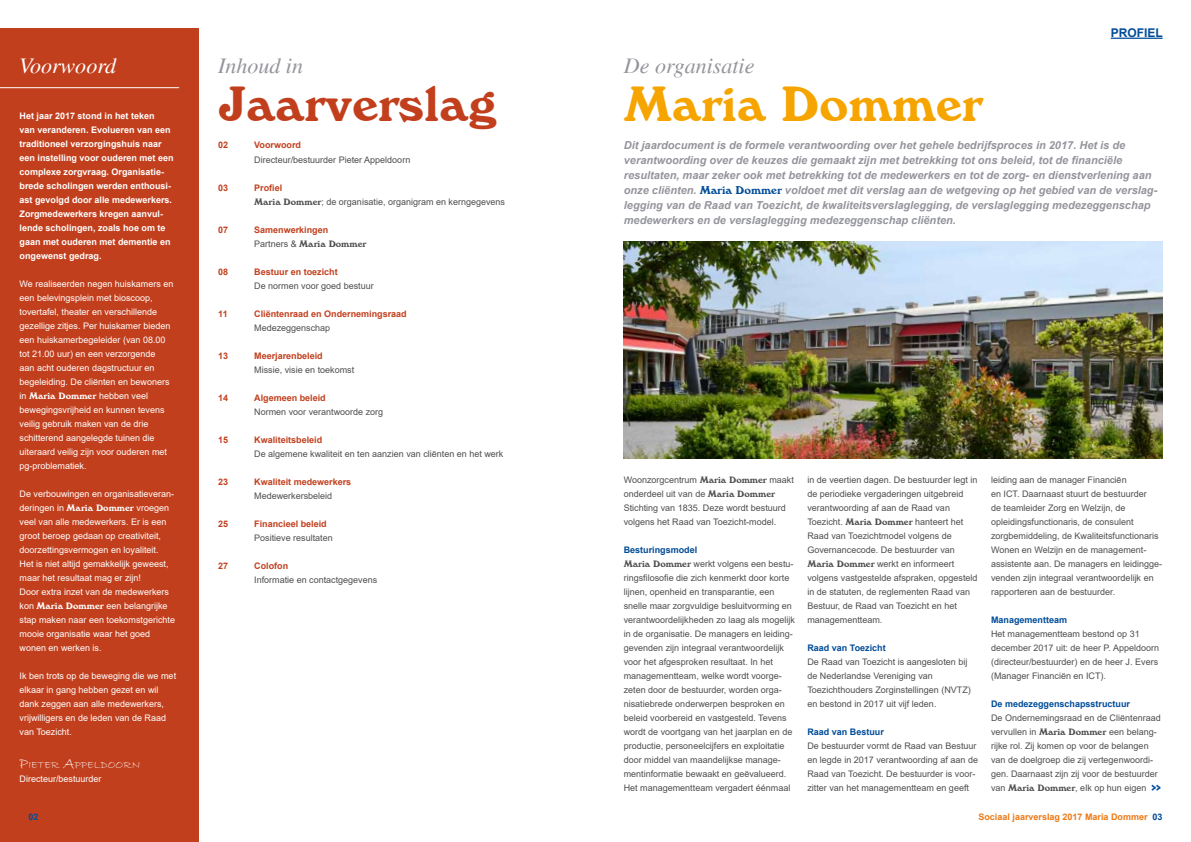
<style>
.page{position:relative;width:1191px;height:842px;background:#fff}
.page>*{position:absolute;margin:0;border:0;box-sizing:border-box;transform-origin:0 0}
.t1{font:48px "Windsor BT";color:#f6a400}
.t2{font:48px "Windsor BT";color:#c23f1d}
.t3{font:italic 22px "Times";color:#94959c}
.t4{font:italic 22px "Times";color:#fff}
.t5{font:700 12px "Arial";color:#004c98}
.t6{font:700 12px "Berlin Sans FB Demi";color:#004c98}
.t7{font:11.2px "Bradley Hand ITC";color:#fff}
.t8{font:italic 700 11px/15px "Arial";color:#94959c}
.t9{font:9px/14px "Arial";color:#4e4e50}
.t10{font:9px/14px "Arial";color:#fff}
.t11{font:700 9px/14px "Arial";color:#fff}
.t12{font:700 9px "Arial";color:#c23f1d}
.t13{font:700 9px "Arial";color:#004c98}
.t14{font:700 9px "Arial";color:#ed7916}
.t15{font:9px "Windsor BT";color:#4e4e50}
.s1{font-family:"Windsor BT"}
.s2{font-size:16px}
.s3{font-weight:700;color:#c23f1d}
.s4{font-family:"Arial"}
.s5{font-family:"Windsor BT";font-weight:400;font-style:normal;color:#004c98}
.s6{font-weight:700;color:#004c98}
.s7{color:#004c98}
</style>
<div class="page">
<div style="left:0;top:28px;width:198px;height:814px;background:#c23f1d"></div>
<hr style="left:0;top:87px;width:179px;height:1px;background:#fff">
<hr style="left:1110px;top:38px;width:52px;height:1px;background:#004c98">
<img style="left:624px;top:241px;width:538px;height:217px">
<h2 class="t4" style="left:19px;top:53px;width:98px">Voorwoord</h2>
<p class="t11" style="left:20px;top:109px;width:156px">Het jaar 2017 stond in het teken<br>van veranderen. Evolueren van een traditioneel verzorgingshuis naar een instelling voor ouderen met een complexe zorgvraag. Organisatie&shy;brede scholingen werden enthousi&shy;ast gevolgd door alle medewerkers.<br>Zorgmedewerkers kregen aanvul&shy;lende scholingen, zoals hoe om te gaan met ouderen met dementie en ongewenst gedrag.</p>
<p class="t10" style="left:20px;top:277px;width:155px">We realiseerden negen huiskamers en een belevingsplein met bioscoop, tovertafel, theater en verschillende gezellige zitjes. Per huiskamer bieden een huiskamerbegeleider (van 08.00 tot 21.00 uur) en een verzorgende<br>aan acht ouderen dagstructuur en begeleiding. De cliënten en bewoners in <span class="s1">Maria Dommer</span> hebben veel bewegingsvrijheid en kunnen tevens veilig gebruik maken van de drie schitterend aangelegde tuinen die uiteraard veilig zijn voor ouderen met pg-problematiek.</p>
<p class="t10" style="left:20px;top:487px;width:157px">De verbouwingen en organisatieveran&shy;deringen in <span class="s1">Maria Dommer</span> vroegen veel van alle medewerkers. Er is een groot beroep gedaan op creativiteit, doorzettingsvermogen en loyaliteit.<br>Het is niet altijd gemakkelijk geweest, maar het resultaat mag er zijn!<br>Door extra inzet van de medewerkers kon <span class="s1">Maria Dommer</span> een belangrijke stap maken naar een toekomstgerichte mooie organisatie waar het goed wonen en werken is.</p>
<p class="t10" style="left:20px;top:669px;width:158px">Ik ben trots op de beweging die we met elkaar in gang hebben gezet en wil dank zeggen aan alle medewerkers, vrijwilligers en de leden van de Raad van Toezicht.</p>
<p class="t7" style="left:20px;top:758px;width:122px"><span class="s2">P</span>ieter <span class="s2">A</span>ppeldoorn</p>
<p class="t10" style="left:20px;top:772px;width:84px">Directeur/bestuurder</p>
<p class="t13" style="left:28px;top:811px;width:12px">02</p>
<h2 class="t3" style="left:218px;top:53px;width:86px">Inhoud in</h2>
<h1 class="t2" style="left:218px;top:76px;width:280px">Jaarverslag</h1>
<p class="t12" style="left:218px;top:138px;width:12px">02</p>
<p class="t12" style="left:254px;top:138px;width:48px">Voorwoord</p>
<p class="t9" style="left:254px;top:153px;width:158px">Directeur/bestuurder Pieter Appeldoorn</p>
<p class="t12" style="left:218px;top:181px;width:12px">03</p>
<p class="t9" style="left:254px;top:181px;width:252px"><span class="s3">Profiel<br></span><span class="s1">Maria Dommer</span>; de organisatie, organigram en kerngegevens</p>
<p class="t12" style="left:218px;top:223px;width:12px">07</p>
<p class="t12" style="left:254px;top:223px;width:76px">Samenwerkingen</p>
<p class="t15" style="left:254px;top:238px;width:114px"><span class="s4">Partners &amp;</span> Maria Dommer</p>
<p class="t12" style="left:218px;top:265px;width:12px">08</p>
<p class="t12" style="left:254px;top:265px;width:85px">Bestuur en toezicht</p>
<p class="t9" style="left:254px;top:279px;width:121px">De normen voor goed bestuur</p>
<p class="t12" style="left:218px;top:307px;width:11px">11</p>
<p class="t12" style="left:254px;top:307px;width:154px">Cliëntenraad en Ondernemingsraad</p>
<p class="t9" style="left:254px;top:321px;width:78px">Medezeggenschap</p>
<p class="t12" style="left:218px;top:349px;width:12px">13</p>
<p class="t12" style="left:254px;top:349px;width:70px">Meerjarenbeleid</p>
<p class="t9" style="left:254px;top:363px;width:102px">Missie, visie en toekomst</p>
<p class="t12" style="left:218px;top:391px;width:12px">14</p>
<p class="t12" style="left:254px;top:391px;width:73px">Algemeen beleid</p>
<p class="t9" style="left:254px;top:405px;width:131px">Normen voor verantwoorde zorg</p>
<p class="t12" style="left:218px;top:433px;width:12px">15</p>
<p class="t12" style="left:254px;top:433px;width:70px">Kwaliteitsbeleid</p>
<p class="t9" style="left:254px;top:447px;width:251px">De algemene kwaliteit en ten aanzien van cliënten en het werk</p>
<p class="t12" style="left:218px;top:475px;width:12px">23</p>
<p class="t12" style="left:254px;top:475px;width:99px">Kwaliteit medewerkers</p>
<p class="t9" style="left:254px;top:489px;width:80px">Medewerkersbeleid</p>
<p class="t12" style="left:218px;top:517px;width:12px">25</p>
<p class="t12" style="left:254px;top:517px;width:74px">Financieel beleid</p>
<p class="t9" style="left:254px;top:531px;width:80px">Positieve resultaten</p>
<p class="t12" style="left:218px;top:559px;width:12px">27</p>
<p class="t12" style="left:254px;top:559px;width:35px">Colofon</p>
<p class="t9" style="left:254px;top:573px;width:125px">Informatie en contactgegevens</p>
<h3 class="t5" style="left:1110px;top:24px;width:54px">PROFIEL</h3>
<h2 class="t3" style="left:624px;top:53px;width:132px">De organisatie</h2>
<h1 class="t1" style="left:624px;top:76px;width:360px">Maria Dommer</h1>
<p class="t8" style="left:624px;top:138px;width:535px">Dit jaardocument is de formele verantwoording over het gehele bedrijfsproces in 2017. Het is de verantwoording over de keuzes die gemaakt zijn met betrekking tot ons beleid, tot de financiële resultaten, maar zeker ook met betrekking tot de medewerkers en tot de zorg- en dienstverlening aan onze cliënten. <span class="s5">Maria Dommer</span> voldoet met dit verslag aan de wetgeving op het gebied van de verslag&shy;legging van de Raad van Toezicht, de kwaliteitsverslaglegging, de verslaglegging medezeggenschap medewerkers en de verslaglegging medezeggenschap cliënten.</p>
<p class="t9" style="left:624px;top:473px;width:172px">Woonzorgcentrum <span class="s1">Maria Dommer</span> maakt onderdeel uit van de <span class="s1">Maria Dommer </span>Stichting van 1835. Deze wordt bestuurd volgens het Raad van Toezicht-model.</p>
<p class="t9" style="left:624px;top:543px;width:173px"><span class="s6">Besturingsmodel<br></span><span class="s1">Maria Dommer</span> werkt volgens een bestu&shy;ringsfilosofie die zich kenmerkt door korte lijnen, openheid en transparantie, een snelle maar zorgvuldige besluitvorming en verantwoordelijkheden zo laag als mogelijk in de organisatie. De managers en leiding&shy;gevenden zijn integraal verantwoordelijk voor het afgesproken resultaat. In het managementteam, welke wordt voorge&shy;zeten door de bestuurder, worden orga&shy;nisatiebrede onderwerpen besproken en beleid voorbereid en vastgesteld. Tevens wordt de voortgang van het jaarplan en de productie, personeelcijfers en exploitatie door middel van maandelijkse manage&shy;mentinformatie bewaakt en geëvalueerd.<br>Het managementteam vergadert éénmaal</p>
<p class="t9" style="left:807px;top:473px;width:172px">in de veertien dagen. De bestuurder legt in de periodieke vergaderingen uitgebreid verantwoording af aan de Raad van Toezicht. <span class="s1">Maria Dommer</span> hanteert het Raad van Toezichtmodel volgens de Governancecode. De bestuurder van <span class="s1">Maria Dommer</span> werkt en informeert volgens vastgestelde afspraken, opgesteld in de statuten, de reglementen Raad van Bestuur, de Raad van Toezicht en het managementteam.</p>
<p class="t13" style="left:807px;top:641px;width:80px">Raad van Toezicht</p>
<p class="t9" style="left:807px;top:655px;width:165px">De Raad van Toezicht is aangesloten bij de Nederlandse Vereniging van Toezichthouders Zorginstellingen (NVTZ) en bestond in 2017 uit vijf leden.</p>
<p class="t13" style="left:807px;top:725px;width:78px">Raad van Bestuur</p>
<p class="t9" style="left:807px;top:739px;width:172px">De bestuurder vormt de Raad van Bestuur en legde in 2017 verantwoording af aan de Raad van Toezicht. De bestuurder is voor&shy;zitter van het managementteam en geeft</p>
<p class="t9" style="left:991px;top:473px;width:173px">leiding aan de manager Financiën<br>en ICT. Daarnaast stuurt de bestuurder<br>de teamleider Zorg en Welzijn, de opleidingsfunctionaris, de consulent zorgbemiddeling, de Kwaliteitsfunctionaris Wonen en Welzijn en de management&shy;assistente aan. De managers en leidingge&shy;venden zijn integraal verantwoordelijk en rapporteren aan de bestuurder.</p>
<p class="t13" style="left:991px;top:613px;width:78px">Managementteam</p>
<p class="t9" style="left:991px;top:627px;width:169px">Het managementteam bestond op 31 december 2017 uit: de heer P. Appeldoorn (directeur/bestuurder) en de heer J. Evers (Manager Financiën en ICT).</p>
<p class="t13" style="left:991px;top:697px;width:141px">De medezeggenschapsstructuur</p>
<p class="t9" style="left:991px;top:711px;width:171px">De Ondernemingsraad en de Cliëntenraad vervullen in <span class="s1">Maria Dommer</span> een belang&shy;rijke rol. Zij komen op voor de belangen van de doelgroep die zij vertegenwoordi&shy;gen. Daarnaast zijn zij voor de bestuurder van <span class="s1">Maria Dommer</span>, elk op hun eigen</p>
<h3 class="t6" style="left:1151px;top:779px;width:11px">&gt;&gt;</h3>
<p class="t14" style="left:978px;top:811px;width:186px">Sociaal jaarverslag 2017 Maria Dommer <span class="s7">03</span></p>
</div>
